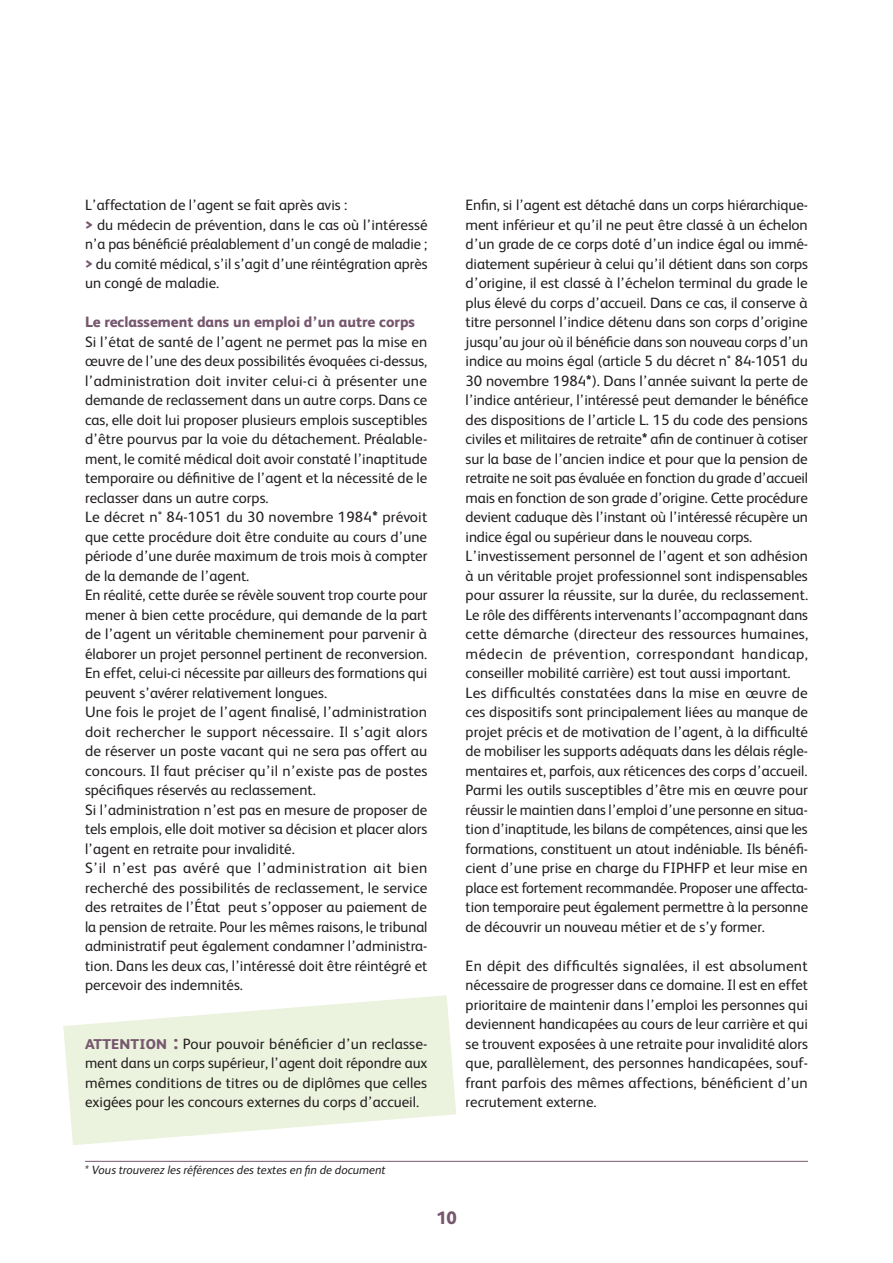
<style>
.page{position:relative;width:893px;height:1263px;background:#fff}
.page>*{position:absolute;margin:0;border:0;box-sizing:border-box;transform-origin:0 0}
.t1{font:800 18px "FS Albert";color:#76576e}
.t2{font:15px/19.5px "FS Albert";color:#231f20}
.t3{font:800 15px "FS Albert";color:#76576e}
.t4{font:italic 12px "FS Albert";color:#231f20}
.s1{font-weight:800;color:#76576e}
.s2{font-weight:800}
.s3{font-weight:800;font-size:14.1px;color:#76576e}
.s4{font-weight:800;font-size:20.25px;color:#76576e}
</style>
<div class="page">
<svg style="left:63px;top:995px;width:393px;height:150px;fill:#ebf2dd"></svg>
<hr style="left:85px;top:1161px;width:723px;height:1px;background:#76576e">
<p class="t2" style="left:85px;top:195px;width:344px">L’affectation de l’agent se fait après avis :<br><span class="s1">&gt;</span> du médecin de prévention, dans le cas où l’intéressé n’a pas bénéficié préalablement d’un congé de maladie ; <span class="s1">&gt;</span> du comité médical, s’il s’agit d’une réintégration après un congé de maladie.</p>
<p class="t3" style="left:85px;top:313px;width:331px">Le reclassement dans un emploi d’un autre corps</p>
<p class="t2" style="left:85px;top:332px;width:344px">Si l’état de santé de l’agent ne permet pas la mise en œuvre de l’une des deux possibilités évoquées ci-dessus, l’administration doit inviter celui-ci à présenter une demande de reclassement dans un autre corps. Dans ce cas, elle doit lui proposer plusieurs emplois susceptibles d’être pourvus par la voie du détachement. Préalable&shy;ment, le comité médical doit avoir constaté l’inaptitude temporaire ou définitive de l’agent et la nécessité de le reclasser dans un autre corps.<br>Le décret n° 84-1051 du 30 novembre 1984<span class="s2">*</span> prévoit que cette procédure doit être conduite au cours d’une période d’une durée maximum de trois mois à compter de la demande de l’agent.<br>En réalité, cette durée se révèle souvent trop courte pour mener à bien cette procédure, qui demande de la part de l’agent un véritable cheminement pour parvenir à élaborer un projet personnel pertinent de reconversion.<br>En effet, celui-ci nécessite par ailleurs des formations qui peuvent s’avérer relativement longues.<br>Une fois le projet de l’agent finalisé, l’administration doit rechercher le support nécessaire. Il s’agit alors de réserver un poste vacant qui ne sera pas offert au concours. Il faut préciser qu’il n’existe pas de postes spécifiques réservés au reclassement.<br>Si l’administration n’est pas en mesure de proposer de tels emplois, elle doit motiver sa décision et placer alors l’agent en retraite pour invalidité.<br>S’il n’est pas avéré que l’administration ait bien recherché des possibilités de reclassement, le service des retraites de l’État peut s’opposer au paiement de la pension de retraite. Pour les mêmes raisons, le tribunal administratif peut également condamner l’administra&shy;tion. Dans les deux cas, l’intéressé doit être réintégré et percevoir des indemnités.</p>
<p class="t2" style="left:85px;top:1034px;width:344px;text-align:justify"><span class="s3">ATTENTION</span> <span class="s4">:</span> Pour pouvoir bénéficier d’un reclasse&shy;ment dans un corps supérieur, l’agent doit répondre aux mêmes conditions de titres ou de diplômes que celles exigées pour les concours externes du corps d’accueil.</p>
<p class="t2" style="left:466px;top:195px;width:344px">Enfin, si l’agent est détaché dans un corps hiérarchique&shy;ment inférieur et qu’il ne peut être classé à un échelon d’un grade de ce corps doté d’un indice égal ou immé&shy;diatement supérieur à celui qu’il détient dans son corps d’origine, il est classé à l’échelon terminal du grade le plus élevé du corps d’accueil. Dans ce cas, il conserve à titre personnel l’indice détenu dans son corps d’origine jusqu’au jour où il bénéficie dans son nouveau corps d’un indice au moins égal (article 5 du décret n° 84-1051 du 30 novembre 1984<span class="s2">*</span>). Dans l’année suivant la perte de l’indice antérieur, l’intéressé peut demander le bénéfice des dispositions de l’article L. 15 du code des pensions civiles et militaires de retraite<span class="s2">*</span> afin de continuer à cotiser sur la base de l’ancien indice et pour que la pension de retraite ne soit pas évaluée en fonction du grade d’accueil mais en fonction de son grade d’origine. Cette procédure devient caduque dès l’instant où l’intéressé récupère un indice égal ou supérieur dans le nouveau corps.<br>L’investissement personnel de l’agent et son adhésion à un véritable projet professionnel sont indispensables pour assurer la réussite, sur la durée, du reclassement.<br>Le rôle des différents intervenants l’accompagnant dans cette démarche (directeur des ressources humaines, médecin de prévention, correspondant handicap, conseiller mobilité carrière) est tout aussi important.<br>Les difficultés constatées dans la mise en œuvre de ces dispositifs sont principalement liées au manque de projet précis et de motivation de l’agent, à la difficulté de mobiliser les supports adéquats dans les délais régle&shy;mentaires et, parfois, aux réticences des corps d’accueil.<br>Parmi les outils susceptibles d’être mis en œuvre pour réussir le maintien dans l’emploi d’une personne en situa&shy;tion d’inaptitude, les bilans de compétences, ainsi que les formations, constituent un atout indéniable. Ils bénéfi&shy;cient d’une prise en charge du FIPHFP et leur mise en place est fortement recommandée. Proposer une affecta&shy;tion temporaire peut également permettre à la personne de découvrir un nouveau métier et de s’y former.</p>
<p class="t2" style="left:466px;top:956px;width:344px;text-align:justify">En dépit des difficultés signalées, il est absolument nécessaire de progresser dans ce domaine. Il est en effet prioritaire de maintenir dans l’emploi les personnes qui deviennent handicapées au cours de leur carrière et qui se trouvent exposées à une retraite pour invalidité alors que, parallèlement, des personnes handicapées, souf&shy;frant parfois des mêmes affections, bénéficient d’un recrutement externe.</p>
<p class="t4" style="left:85px;top:1163px;width:302px">* Vous trouverez les références des textes en fin de document</p>
<p class="t1" style="left:436px;top:1207px;width:22px">10</p>
</div>
